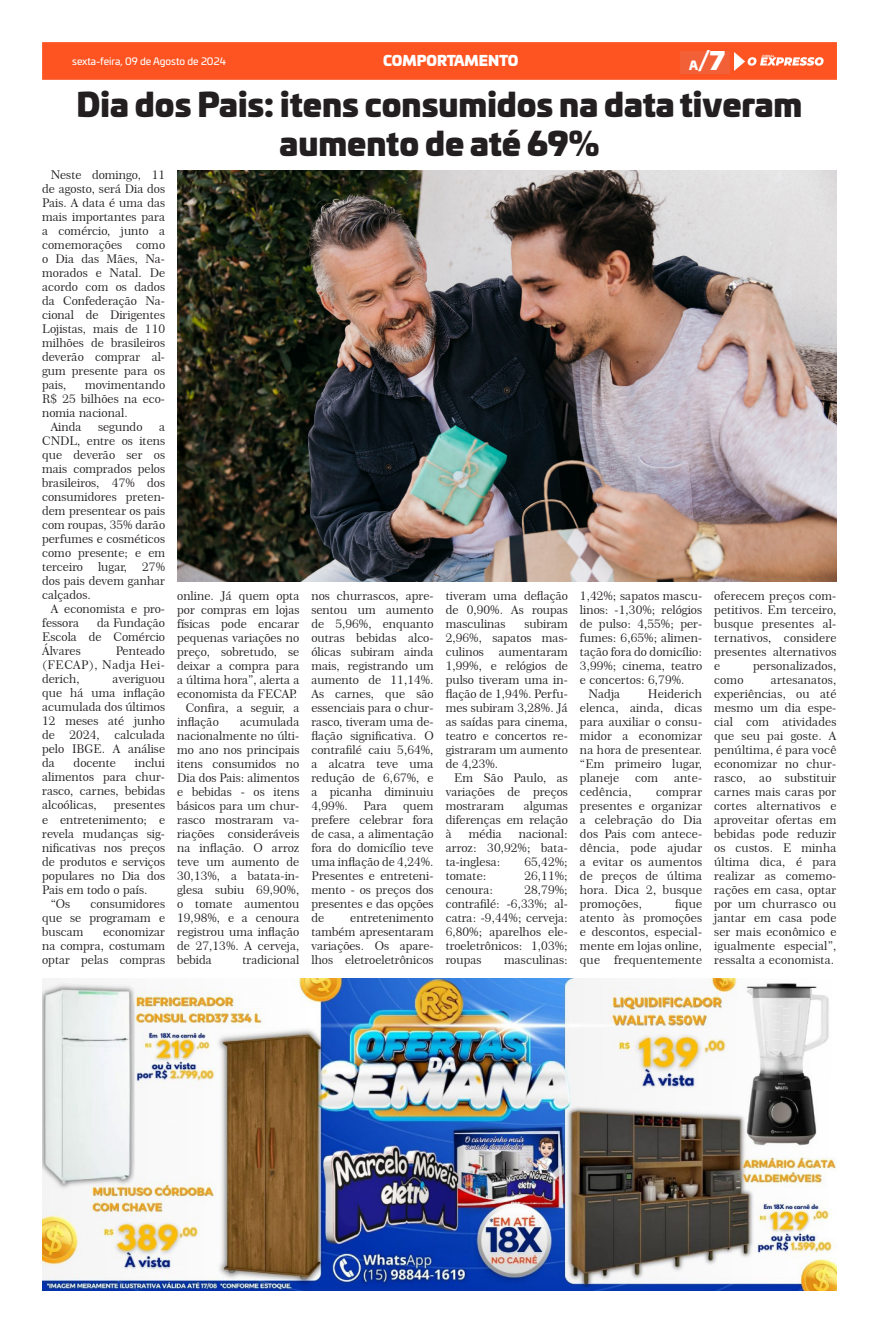
<style>
.page{position:relative;width:879px;height:1333px;background:#fff}
.page>*{position:absolute;margin:0;border:0;box-sizing:border-box;transform-origin:0 0}
.t1{font:900 32px "Univia Pro";color:#231f20}
.texto{font:900 24px "Univia Pro";color:#fff}
.t2{font:900 14px "Univia Pro";color:#fff}
.t3{font:12px/14px "Century 751 BT Roman No 2 B";color:#231f20;text-align:justify}
.t4{font:10px "Univia Pro";color:#fff}
.s1{font-size:12px}
</style>
<div class="page">
<div style="left:43px;top:43px;width:794px;height:36px;background:#fe5421"></div>
<div style="left:680px;top:51px;width:50px;height:23px;background:#f16037"></div>
<img style="left:43px;top:978px;width:794px;height:312px">
<img style="left:177px;top:170px;width:659px;height:411px">
<p class="t4" style="left:72px;top:54px;width:155px">sexta-feira, 09 de Agosto de 2024</p>
<p class="t2" style="left:383px;top:49px;width:137px">COMPORTAMENTO</p>
<p class="texto" style="left:689px;top:41px;width:37px"><span class="s1">A</span>/7</p>
<p class="t1" style="left:77px;top:78px;width:727px">Dia dos Pais: itens consumidos na data tiveram</p>
<p class="t1" style="left:279px;top:116px;width:321px">aumento de até 69%</p>
<p class="t3" style="left:42px;top:168px;width:124px;text-indent:9px">Neste domingo, 11 de agosto, será Dia dos Pais. A data é uma das mais importantes para a comércio, junto a comemorações como o Dia das Mães, Na&shy;morados e Natal. De acordo com os dados da Confederação Na&shy;cional de Dirigentes Lojistas, mais de 110 milhões de brasileiros deverão comprar al&shy;gum presente para os pais,</p>
<p class="t3" style="left:42px;top:378px;width:124px;text-indent:43px">movimentando R$ 25 bilhões na eco&shy;nomia nacional.</p>
<p class="t3" style="left:51px;top:420px;width:32px">Ainda</p>
<p class="t3" style="left:98px;top:420px;width:46px">segundo</p>
<p class="t3" style="left:42px;top:420px;width:124px;text-indent:117px">a CNDL, entre os itens que deverão ser os mais comprados pelos brasileiros, 47% dos consumidores preten&shy;dem presentear os pais com roupas, 35% darão perfumes e cosméticos como presente; e em terceiro lugar, 27% dos pais devem ganhar calçados.</p>
<p class="t3" style="left:42px;top:602px;width:124px;text-indent:9px">A economista e pro&shy;fessora</p>
<p class="t3" style="left:446px;top:588px;width:124px">tiveram uma deflação de 0,90%. As roupas masculinas</p>
<p class="t3" style="left:177px;top:588px;width:124px">online. Já quem opta por compras em lojas físicas pode encarar pequenas variações no preço, sobretudo, se deixar a compra para a última hora”, alerta a economista da FECAP.</p>
<p class="t3" style="left:177px;top:700px;width:124px;text-indent:9px">Confira, a seguir, a inflação</p>
<p class="t3" style="left:311px;top:588px;width:124px">nos churrascos, apre&shy;sentou um aumento de 5,96%, enquanto outras bebidas alco&shy;ólicas subiram ainda mais, registrando um aumento de 11,14%.<br>As carnes, que são essenciais para o chur&shy;rasco, tiveram uma de&shy;flação significativa. O contrafilé caiu 5,64%, a alcatra teve uma redução de 6,67%, e a picanha diminuiu 4,99%.</p>
<p class="t3" style="left:714px;top:588px;width:124px">oferecem preços com&shy;petitivos. Em terceiro, busque presentes al&shy;ternativos, considere presentes alternativos e</p>
<p class="t3" style="left:580px;top:588px;width:124px">1,42%; sapatos mascu&shy;linos: -1,30%; relógios de pulso: 4,55%; per&shy;fumes: 6,65%; alimen&shy;tação fora do domicílio:<br>3,99%; cinema, teatro e concertos: 6,79%.</p>
<p class="t3" style="left:588px;top:686px;width:33px">Nadja</p>
<p class="t3" style="left:42px;top:616px;width:124px;text-indent:55px">da Fundação Escola de Comércio Álvares</p>
<p class="t3" style="left:446px;top:616px;width:124px;text-indent:79px">subiram 2,96%, sapatos mas&shy;culinos aumentaram 1,99%, e relógios de pulso tiveram uma in&shy;flação de 1,94%. Perfu&shy;mes subiram 3,28%. Já as saídas para cinema, teatro e concertos re&shy;gistraram um aumento de 4,23%.</p>
<p class="t3" style="left:446px;top:770px;width:124px;text-indent:9px">Em São Paulo, as variações de preços mostraram</p>
<p class="t3" style="left:42px;top:644px;width:124px;text-indent:74px">Penteado (FECAP), Nadja Hei&shy;derich,</p>
<p class="t3" style="left:753px;top:658px;width:85px">personalizados,</p>
<p class="t3" style="left:42px;top:672px;width:124px;text-indent:70px">averiguou que há uma inflação acumulada dos últimos 12 meses até junho de 2024, calculada pelo IBGE. A análise da</p>
<p class="t3" style="left:714px;top:672px;width:124px;text-indent:57px">artesanatos, experiências, ou até mesmo um dia espe&shy;cial com atividades que seu pai goste. A penúltima, é para você economizar no chur&shy;rasco, ao substituir carnes mais caras por cortes alternativos e aproveitar ofertas em bebidas pode reduzir os custos. E minha última dica, é para realizar as comemo&shy;rações em casa, optar por um churrasco ou jantar em casa pode ser mais econômico e igualmente especial”, ressalta a economista.</p>
<p class="t3" style="left:714px;top:672px;width:31px">como</p>
<p class="t3" style="left:580px;top:686px;width:124px;text-indent:68px">Heiderich elenca, ainda, dicas para auxiliar o consu&shy;midor a economizar na hora de presentear. “Em primeiro lugar, planeje</p>
<p class="t3" style="left:177px;top:714px;width:124px;text-indent:63px">acumulada nacionalmente no últi&shy;mo ano nos principais itens consumidos no Dia dos Pais: alimentos e bebidas - os itens básicos para um chur&shy;rasco mostraram va&shy;riações consideráveis na inflação. O arroz teve um aumento de 30,13%, a batata-in&shy;glesa subiu 69,90%, o tomate aumentou 19,98%, e a cenoura registrou uma inflação de 27,13%. A cerveja, bebida</p>
<p class="t3" style="left:42px;top:756px;width:124px;text-indent:93px">inclui alimentos para chur&shy;rasco, carnes, bebidas alcoólicas,</p>
<p class="t3" style="left:74px;top:756px;width:44px">docente</p>
<p class="t3" style="left:635px;top:770px;width:25px">com</p>
<p class="t3" style="left:674px;top:770px;width:30px">ante-</p>
<p class="t3" style="left:580px;top:784px;width:53px">cedência,</p>
<p class="t3" style="left:580px;top:784px;width:124px;text-indent:76px">comprar presentes e organizar a celebração do Dia dos Pais com antece&shy;dência, pode ajudar a evitar os aumentos de preços de última hora. Dica 2, busque promoções,</p>
<p class="t3" style="left:446px;top:798px;width:124px;text-indent:78px">algumas diferenças em relação à</p>
<p class="t3" style="left:363px;top:798px;width:25px">Para</p>
<p class="t3" style="left:42px;top:798px;width:124px;text-indent:72px">presentes e entretenimento; e revela mudanças sig&shy;nificativas nos preços de produtos e serviços populares no Dia dos Pais em todo o país.</p>
<p class="t3" style="left:51px;top:896px;width:21px">“Os</p>
<p class="t3" style="left:311px;top:798px;width:124px;text-indent:92px">quem prefere celebrar fora de casa, a alimentação fora do domicílio teve uma inflação de 4,24%.<br>Presentes e entreteni&shy;mento - os preços dos presentes e das opções de</p>
<p class="t3" style="left:446px;top:826px;width:124px;text-indent:73px">nacional: arroz: 30,92%; bata&shy;ta-inglesa:</p>
<p class="t3" style="left:469px;top:826px;width:34px">média</p>
<p class="t3" style="left:524px;top:854px;width:45px">65,42%;</p>
<p class="t3" style="left:446px;top:868px;width:42px">tomate:</p>
<p class="t3" style="left:524px;top:868px;width:45px">26,11%;</p>
<p class="t3" style="left:446px;top:882px;width:49px">cenoura:</p>
<p class="t3" style="left:446px;top:882px;width:124px;text-indent:79px">28,79%; contrafilé: -6,33%; al&shy;catra: -9,44%; cerveja:<br>6,80%; aparelhos ele&shy;troeletrônicos: 1,03%; roupas</p>
<p class="t3" style="left:42px;top:896px;width:124px;text-indent:48px">consumidores que se programam e buscam</p>
<p class="t3" style="left:580px;top:896px;width:124px;text-indent:95px">fique atento às promoções e descontos, especial&shy;mente em lojas online, que frequentemente</p>
<p class="t3" style="left:311px;top:910px;width:124px;text-indent:39px">entretenimento também apresentaram variações. Os apare&shy;lhos eletroeletrônicos</p>
<p class="t3" style="left:42px;top:924px;width:124px;text-indent:61px">economizar na compra, costumam optar pelas compras</p>
<p class="t3" style="left:242px;top:952px;width:58px">tradicional</p>
<p class="t3" style="left:504px;top:952px;width:65px">masculinas:</p>
</div>
